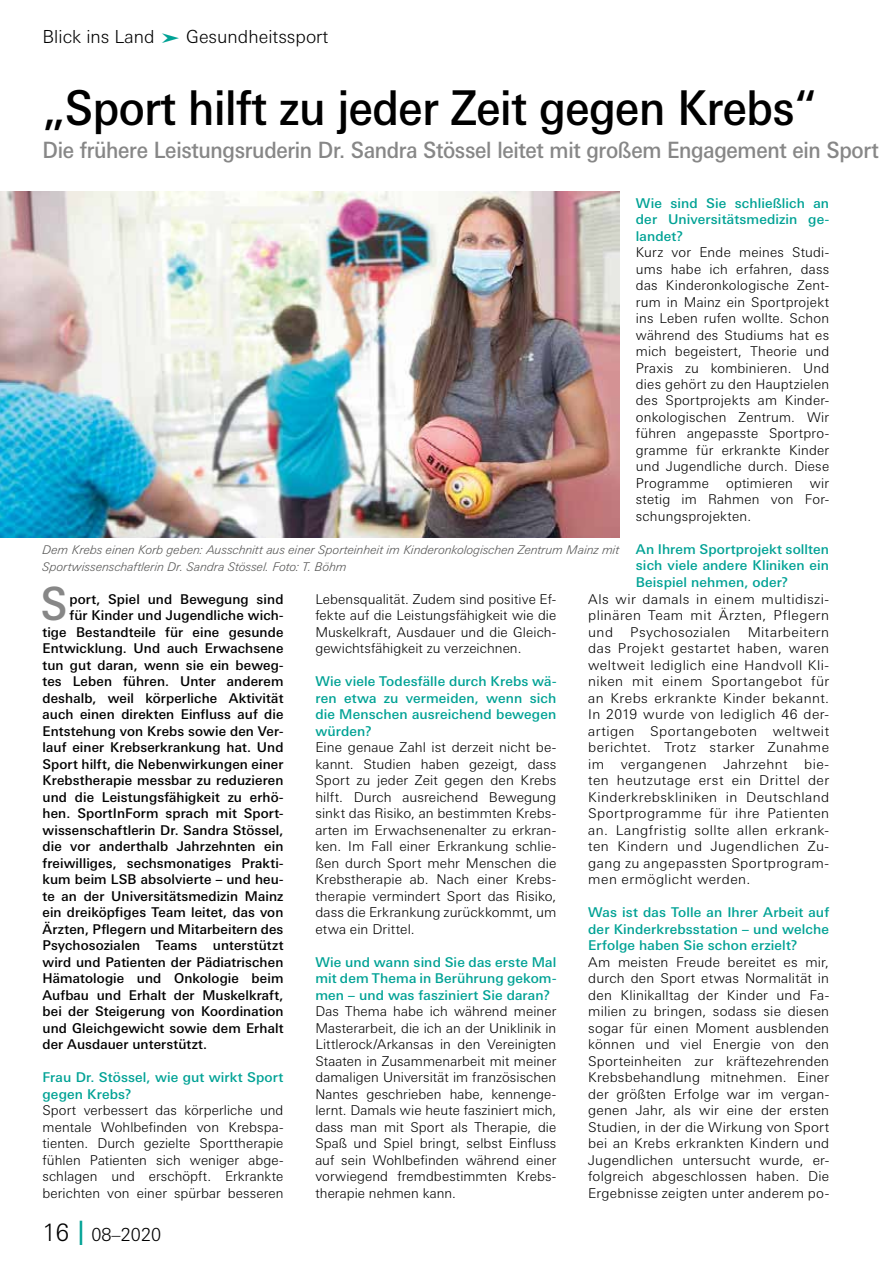
<style>
.page{position:relative;width:893px;height:1263px;background:#fff}
.page>*{position:absolute;margin:0;border:0;box-sizing:border-box;transform-origin:0 0}
.t1{font:500 48px "Linotype Univers Basic";letter-spacing:-.01em;color:#000;scale:.9 1}
.t2{font:500 45.75px "Linotype Univers Basic";color:#878787;scale:.9 1}
.t3{font:500 22.5px "Linotype Univers Basic";letter-spacing:-.015em;color:#878787;scale:.9 1}
.t4{font:300 18px "Linotype Univers Basic";color:#000}
.t5{font:300 13.5px/16.5px "Linotype Univers Basic";letter-spacing:.015em;color:#000;text-align:justify}
.t6{font:500 13.5px "Linotype Univers Basic";letter-spacing:.01em;color:#000}
.t7{font:500 13.5px/16.5px "Linotype Univers Basic";letter-spacing:.01em;color:#00a295;text-align:justify}
.t8{font:italic 300 12px/16.5px "Linotype Univers Basic";letter-spacing:.01em;color:#575756}
.s1{font-size:24px}
.s2{font-size:33.6px;color:#00a295}
</style>
<div class="page">
<img style="left:0;top:191px;width:619px;height:347px">
<h3 class="t4" style="left:43px;top:25px;width:114px">Blick ins Land</h3>
<h3 class="t4" style="left:186px;top:25px;width:144px">Gesundheitssport</h3>
<h1 class="t1" style="left:43px;top:80px;width:862px">„Sport hilft zu jeder Zeit gegen Krebs“</h1>
<h3 class="t3" style="left:43px;top:137px;width:931px">Die frühere Leistungsruderin Dr. Sandra Stössel leitet mit großem Engagement ein Sport</h3>
<p class="t7" style="left:636px;top:194px;width:195px">Wie sind Sie schließlich an der Universitätsmedizin ge&shy;landet?</p>
<p class="t5" style="left:636px;top:244px;width:195px">Kurz vor Ende meines Studi&shy;ums habe ich erfahren, dass das Kinderonkologische Zent&shy;rum in Mainz ein Sportprojekt ins Leben rufen wollte. Schon während des Studiums hat es mich begeistert, Theorie und Praxis zu kombinieren. Und dies gehört zu den Hauptzielen des Sportprojekts am Kinder&shy;onkologischen Zentrum. Wir führen angepasste Sportpro&shy;gramme für erkrankte Kinder und Jugendliche durch. Diese Programme</p>
<p class="t5" style="left:636px;top:475px;width:195px;text-indent:174px">wir stetig im Rahmen von For&shy;schungsprojekten.</p>
<p class="t7" style="left:636px;top:541px;width:195px">An Ihrem Sportprojekt sollten sich viele andere Kliniken ein Beispiel nehmen, oder?</p>
<p class="t5" style="left:588px;top:590px;width:242px">Als wir damals in einem multidiszi&shy;plinären Team mit Ärzten, Pflegern und</p>
<p class="t5" style="left:726px;top:475px;width:68px">optimieren</p>
<p class="t8" style="left:43px;top:541px;width:578px">Dem Krebs einen Korb geben: Ausschnitt aus einer Sporteinheit im Kinderonkologischen Zentrum Mainz mit<br>Sportwissenschaftlerin Dr. Sandra Stössel. Foto: T. Böhm</p>
<h2 class="t2" style="left:40px;top:577px;width:32px">S</h2>
<p class="t6" style="left:70px;top:591px;width:215px">port, Spiel und Bewegung sind</p>
<p class="t5" style="left:315px;top:590px;width:242px">Lebensqualität. Zudem sind positive Ef&shy;fekte auf die Leistungsfähigkeit wie die Muskelkraft, Ausdauer und die Gleich&shy;gewichtsfähigkeit zu verzeichnen.</p>
<p class="t7" style="left:315px;top:673px;width:242px">Wie viele Todesfälle durch Krebs wä&shy;ren etwa zu vermeiden, wenn sich die Menschen ausreichend bewegen würden?</p>
<p class="t5" style="left:315px;top:739px;width:242px">Eine genaue Zahl ist derzeit nicht be&shy;kannt. Studien haben gezeigt, dass Sport zu jeder Zeit gegen den Krebs hilft. Durch ausreichend Bewegung sinkt das Risiko, an bestimmten Krebs&shy;arten im Erwachsenenalter zu erkran&shy;ken. Im Fall einer Erkrankung schlie&shy;ßen durch Sport mehr Menschen die Krebstherapie ab. Nach einer Krebs&shy;therapie vermindert Sport das Risiko, dass die Erkrankung zurückkommt, um etwa ein Drittel.</p>
<p class="t7" style="left:315px;top:953px;width:242px">Wie und wann sind Sie das erste Mal mit dem Thema in Berührung gekom&shy;men – und was fasziniert Sie daran?</p>
<p class="t5" style="left:315px;top:1003px;width:242px">Das Thema habe ich während meiner Masterarbeit, die ich an der Uniklinik in Littlerock/Arkansas in den Vereinigten Staaten in Zusammenarbeit mit meiner damaligen Universität im französischen Nantes geschrieben habe, kennenge&shy;lernt. Damals wie heute fasziniert mich, dass man mit Sport als Therapie, die Spaß und Spiel bringt, selbst Einfluss auf sein Wohlbefinden während einer vorwiegend fremdbestimmten Krebs&shy;therapie nehmen kann.</p>
<p class="t6" style="left:70px;top:607px;width:215px">für Kinder und Jugendliche wich-</p>
<p class="t6" style="left:43px;top:624px;width:242px">tige Bestandteile für eine gesunde</p>
<p class="t6" style="left:43px;top:640px;width:242px">Entwicklung. Und auch Erwachsene</p>
<p class="t6" style="left:43px;top:657px;width:242px">tun gut daran, wenn sie ein beweg-</p>
<p class="t6" style="left:43px;top:673px;width:242px">tes Leben führen. Unter anderem</p>
<p class="t6" style="left:43px;top:690px;width:242px">deshalb, weil körperliche Aktivität</p>
<p class="t6" style="left:43px;top:706px;width:242px">auch einen direkten Einfluss auf die</p>
<p class="t6" style="left:43px;top:723px;width:242px">Entstehung von Krebs sowie den Ver-</p>
<p class="t6" style="left:43px;top:739px;width:242px">lauf einer Krebserkrankung hat. Und</p>
<p class="t6" style="left:43px;top:756px;width:242px">Sport hilft, die Nebenwirkungen einer</p>
<p class="t6" style="left:43px;top:772px;width:242px">Krebstherapie messbar zu reduzieren</p>
<p class="t6" style="left:43px;top:789px;width:242px">und die Leistungsfähigkeit zu erhö-</p>
<p class="t6" style="left:43px;top:805px;width:242px">hen. SportInForm sprach mit Sport-</p>
<p class="t6" style="left:43px;top:822px;width:242px">wissenschaftlerin Dr. Sandra Stössel,</p>
<p class="t6" style="left:43px;top:838px;width:242px">die vor anderthalb Jahrzehnten ein</p>
<p class="t6" style="left:43px;top:855px;width:242px">freiwilliges, sechsmonatiges Prakti-</p>
<p class="t6" style="left:43px;top:871px;width:242px">kum beim LSB absolvierte – und heu-</p>
<p class="t6" style="left:43px;top:888px;width:242px">te an der Universitätsmedizin Mainz</p>
<p class="t6" style="left:43px;top:904px;width:242px">ein dreiköpfiges Team leitet, das von</p>
<p class="t6" style="left:43px;top:921px;width:242px">Ärzten, Pflegern und Mitarbeitern des</p>
<p class="t6" style="left:43px;top:937px;width:242px">Psychosozialen Teams unterstützt</p>
<p class="t6" style="left:43px;top:954px;width:242px">wird und Patienten der Pädiatrischen</p>
<p class="t6" style="left:43px;top:970px;width:242px">Hämatologie und Onkologie beim</p>
<p class="t6" style="left:43px;top:987px;width:242px">Aufbau und Erhalt der Muskelkraft,</p>
<p class="t6" style="left:43px;top:1003px;width:242px">bei der Steigerung von Koordination</p>
<p class="t6" style="left:43px;top:1020px;width:242px">und Gleichgewicht sowie dem Erhalt</p>
<p class="t6" style="left:43px;top:1036px;width:166px">der Ausdauer unterstützt.</p>
<p class="t7" style="left:43px;top:1069px;width:242px">Frau Dr. Stössel, wie gut wirkt Sport gegen Krebs?</p>
<p class="t5" style="left:43px;top:1102px;width:242px">Sport verbessert das körperliche und mentale Wohlbefinden von Krebspa&shy;tienten. Durch gezielte Sporttherapie fühlen Patienten sich weniger abge&shy;schlagen und erschöpft. Erkrankte berichten von einer spürbar besseren</p>
<p class="t5" style="left:588px;top:623px;width:242px;text-indent:160px">Mitarbeitern das Projekt gestartet haben, waren weltweit lediglich eine Handvoll Kli&shy;niken mit einem Sportangebot für an Krebs erkrankte Kinder bekannt.<br>In 2019 wurde von lediglich 46 der&shy;artigen Sportangeboten weltweit berichtet. Trotz starker Zunahme im vergangenen Jahrzehnt bie&shy;ten heutzutage erst ein Drittel der Kinderkrebskliniken in Deutschland Sportprogramme für ihre Patienten an. Langfristig sollte allen erkrank&shy;ten Kindern und Jugendlichen Zu&shy;gang zu angepassten Sportprogram&shy;men ermöglicht werden.</p>
<p class="t7" style="left:588px;top:904px;width:242px">Was ist das Tolle an Ihrer Arbeit auf der Kinderkrebsstation – und welche Erfolge haben Sie schon erzielt?</p>
<p class="t5" style="left:588px;top:953px;width:242px">Am meisten Freude bereitet es mir, durch den Sport etwas Normalität in den Klinikalltag der Kinder und Fa&shy;milien zu bringen, sodass sie diesen sogar für einen Moment ausblenden können und viel Energie von den Sporteinheiten zur kräftezehrenden Krebsbehandlung mitnehmen. Einer der größten Erfolge war im vergan&shy;genen Jahr, als wir eine der ersten Studien, in der die Wirkung von Sport bei an Krebs erkrankten Kindern und Jugendlichen untersucht wurde, er&shy;folgreich abgeschlossen haben. Die Ergebnisse zeigten unter anderem po-</p>
<p class="t5" style="left:630px;top:623px;width:102px">Psychosozialen</p>
<h3 class="t4" style="left:43px;top:1224px;width:120px"><span class="s1">16</span> <span class="s2">I</span> 08–2020</h3>
</div>
